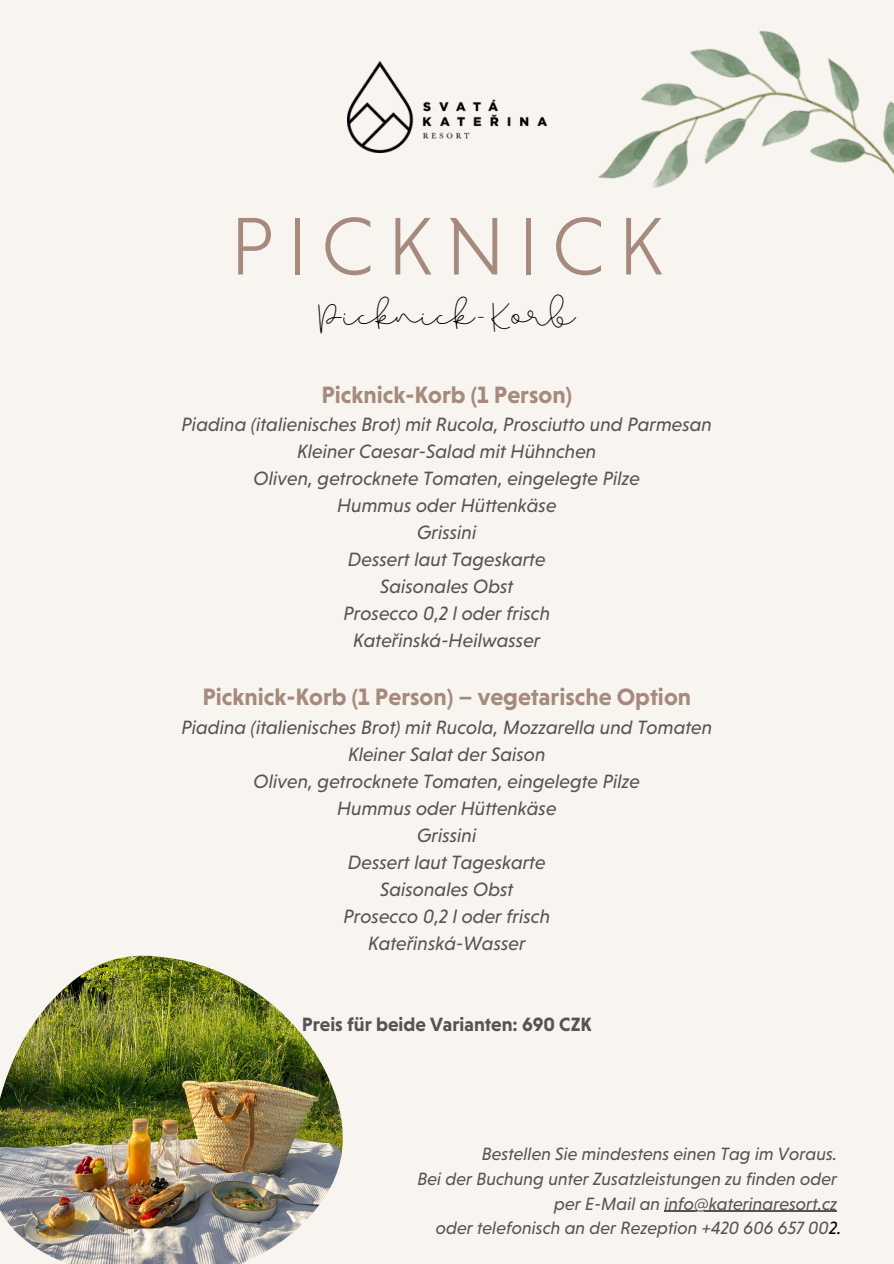
<style>
.page{position:relative;width:894px;height:1264px;background:#fff}
.page>*{position:absolute;margin:0;border:0;box-sizing:border-box;transform-origin:0 0}
.t1{font:83.1px "Niveau Grotesk Light Small Caps";letter-spacing:.16em;color:#a58a7d}
.t2{font:38.4px "Beautiful";color:#000}
.t3{font:700 24.15px "Niveau Grotesk";color:#a58a7d}
.t4{font:italic 19.65px "Niveau Grotesk";color:#545454}
.t5{font:700 19.65px "Niveau Grotesk";color:#545454}
.t6{font:italic 18.15px "Niveau Grotesk";color:#545454}
.s1{color:#000}
</style>
<div class="page">
<div style="left:0;top:0;width:893px;height:1263px;background:#f8f4ef"></div>
<img style="left:598px;top:30px;width:295px;height:158px">
<hr style="left:664px;top:1210px;width:173px;height:1px;background:#545454">
<img style="left:347px;top:62px;width:199px;height:91px">
<img style="left:0;top:955px;width:342px;height:308px">
<p class="t1" style="left:230px;top:197px;width:434px">PICKNICK</p>
<h2 class="t2" style="left:318px;top:291px;width:258px">Picknick-Korb</h2>
<p class="t3" style="left:321px;top:380px;width:252px">Picknick-Korb (1 Person)</p>
<h1 class="t4" style="left:181px;top:412px;width:532px">Piadina (italienisches Brot) mit Rucola, Prosciutto und Parmesan</h1>
<h2 class="t4" style="left:297px;top:439px;width:300px">Kleiner Caesar-Salad mit Hühnchen</h2>
<p class="t4" style="left:253px;top:466px;width:388px">Oliven, getrocknete Tomaten, eingelegte Pilze</p>
<p class="t4" style="left:337px;top:493px;width:221px">Hummus oder Hüttenkäse</p>
<p class="t4" style="left:417px;top:520px;width:61px">Grissini</p>
<p class="t4" style="left:348px;top:547px;width:199px">Dessert laut Tageskarte</p>
<p class="t4" style="left:380px;top:574px;width:135px">Saisonales Obst</p>
<p class="t4" style="left:343px;top:601px;width:208px">Prosecco 0,2 l oder frisch</p>
<p class="t4" style="left:353px;top:628px;width:189px">Kateřinská-Heilwasser</p>
<p class="t3" style="left:202px;top:683px;width:490px">Picknick-Korb (1 Person) – vegetarische Option</p>
<p class="t4" style="left:181px;top:715px;width:532px">Piadina (italienisches Brot) mit Rucola, Mozzarella und Tomaten</p>
<p class="t4" style="left:348px;top:742px;width:199px">Kleiner Salat der Saison</p>
<p class="t4" style="left:253px;top:769px;width:388px">Oliven, getrocknete Tomaten, eingelegte Pilze</p>
<p class="t4" style="left:337px;top:796px;width:221px">Hummus oder Hüttenkäse</p>
<p class="t4" style="left:417px;top:823px;width:61px">Grissini</p>
<p class="t4" style="left:348px;top:850px;width:199px">Dessert laut Tageskarte</p>
<p class="t4" style="left:380px;top:877px;width:135px">Saisonales Obst</p>
<p class="t4" style="left:343px;top:904px;width:208px">Prosecco 0,2 l oder frisch</p>
<p class="t4" style="left:368px;top:931px;width:159px">Kateřinská-Wasser</p>
<p class="t5" style="left:302px;top:1012px;width:291px">Preis für beide Varianten: 690 CZK</p>
<p class="t6" style="left:482px;top:1143px;width:357px">Bestellen Sie mindestens einen Tag im Voraus.</p>
<p class="t6" style="left:417px;top:1167px;width:421px">Bei der Buchung unter Zusatzleistungen zu finden oder</p>
<h3 class="t6" style="left:554px;top:1192px;width:284px">per E-Mail an info@katerinaresort.cz</h3>
<p class="t6" style="left:436px;top:1217px;width:407px">oder telefonisch an der Rezeption +420 606 657 00<span class="s1">2.</span></p>
</div>
